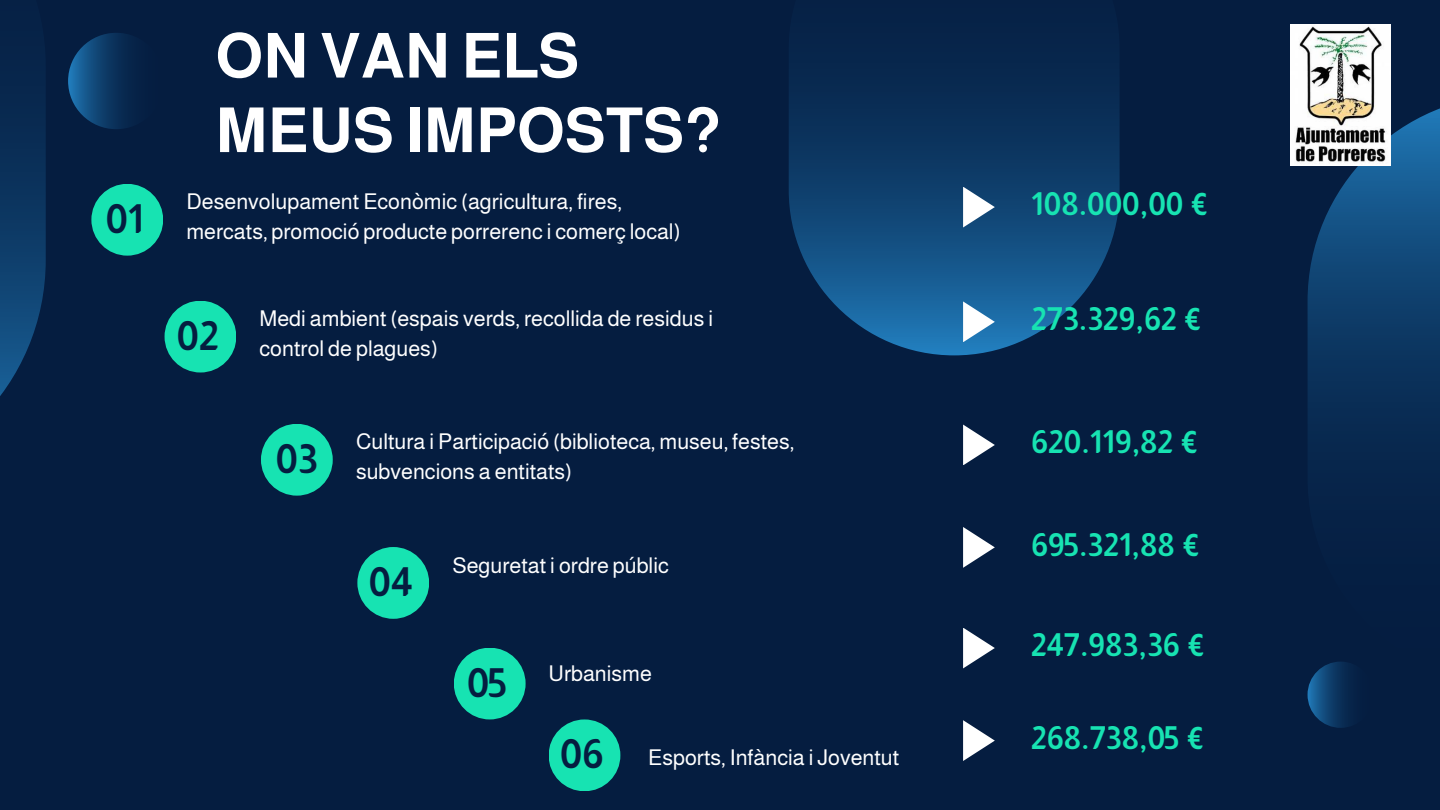
<style>
.page{position:relative;width:1440px;height:810px;background:#051d40}
.page>*{position:absolute;margin:0;border:0;box-sizing:border-box;transform-origin:0 0}
.t1{font:700 62.3px/74.5px "Almarai";color:#fff}
.t2{font:700 40px "Almarai";color:#051d40}
.t3{font:700 31.7px "Almarai";color:#17e3b2}
.t4{font:21.8px/29.9px "Almarai";color:#fff}
</style>
<div class="page">
<div style="left:91px;top:184px;width:72px;height:72px;background:#17e3b2;border-radius:50%"></div>
<div style="left:165px;top:301px;width:71px;height:72px;background:#17e3b2;border-radius:50%"></div>
<div style="left:261px;top:424px;width:72px;height:72px;background:#17e3b2;border-radius:50%"></div>
<div style="left:357px;top:547px;width:72px;height:72px;background:#17e3b2;border-radius:50%"></div>
<img style="left:789px;top:48px;width:331px;height:307px">
<img style="left:1308px;top:662px;width:66px;height:66px;border-radius:50%">
<img style="left:0;top:66px;width:46px;height:330px">
<img style="left:1308px;top:95px;width:132px;height:590px">
<img style="left:68px;top:33px;width:97px;height:96px;border-radius:50%">
<div style="left:454px;top:648px;width:72px;height:71px;background:#17e3b2;border-radius:50%"></div>
<div style="left:549px;top:719px;width:71px;height:72px;background:#17e3b2;border-radius:50%"></div>
<svg style="left:963px;top:187px;width:32px;height:40px"></svg>
<svg style="left:963px;top:301px;width:32px;height:41px"></svg>
<svg style="left:963px;top:425px;width:32px;height:40px"></svg>
<svg style="left:963px;top:527px;width:32px;height:41px"></svg>
<svg style="left:963px;top:628px;width:32px;height:40px"></svg>
<svg style="left:963px;top:720px;width:32px;height:41px"></svg>
<img style="left:1291px;top:24px;width:99px;height:141px">
<p class="t2" style="left:106px;top:197px;width:40px">01</p>
<h1 class="t1" style="left:215px;top:19px;width:508px">ON VAN ELS<br>MEUS IMPOSTS?</h1>
<h2 class="t4" style="left:186px;top:187px;width:496px">Desenvolupament Econòmic (agricultura, fires, mercats, promoció producte porrerenc i comerç local)</h2>
<p class="t2" style="left:177px;top:314px;width:43px">02</p>
<h2 class="t4" style="left:260px;top:304px;width:455px">Medi ambient (espais verds, recollida de residus i control de plagues)</h2>
<p class="t2" style="left:276px;top:437px;width:44px">03</p>
<p class="t4" style="left:356px;top:427px;width:440px">Cultura i Participació (biblioteca, museu, festes, subvencions a entitats)</p>
<p class="t2" style="left:369px;top:560px;width:45px">04</p>
<p class="t4" style="left:452px;top:550px;width:218px">Seguretat i ordre públic</p>
<h2 class="t2" style="left:467px;top:660px;width:42px">05</h2>
<p class="t4" style="left:549px;top:658px;width:105px">Urbanisme</p>
<h2 class="t2" style="left:560px;top:732px;width:45px">06</h2>
<p class="t4" style="left:648px;top:743px;width:253px">Esports, Infància i Joventut</p>
<p class="t3" style="left:1031px;top:187px;width:180px">108.000,00 €</p>
<p class="t3" style="left:1031px;top:301px;width:173px">273.329,62 €</p>
<h2 class="t3" style="left:1031px;top:425px;width:170px">620.119,82 €</h2>
<p class="t3" style="left:1031px;top:527px;width:171px">695.321,88 €</p>
<p class="t3" style="left:1031px;top:628px;width:176px">247.983,36 €</p>
<p class="t3" style="left:1031px;top:720px;width:176px">268.738,05 €</p>
</div>
